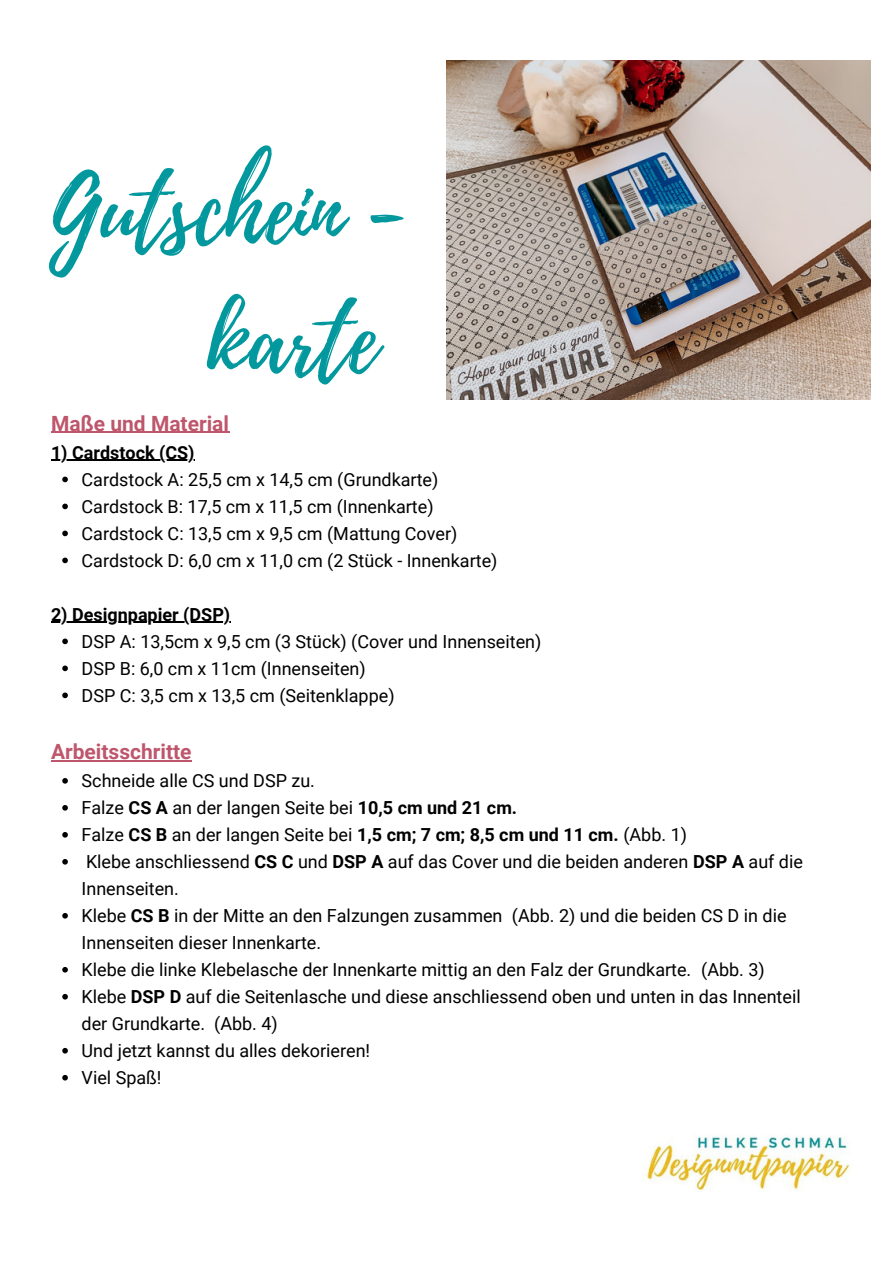
<style>
.page{position:relative;width:893px;height:1264px;background:#fff}
.page>*{position:absolute;margin:0;border:0;box-sizing:border-box;transform-origin:0 0}
.t1{font:92.4px/129.3px "Playlist Script";color:#03989e;text-align:right}
.t2{font:700 21px "Roboto";color:#be566c}
.t3{font:18px/27px "Roboto";color:#000}
.t4{font:700 18px "Roboto";color:#000}
.s1{font-weight:700}
</style>
<div class="page">
<img style="left:646px;top:1136px;width:204px;height:55px">
<img style="left:446px;top:60px;width:424px;height:340px">
<svg style="left:62px;top:476px;width:6px;height:6px"></svg>
<svg style="left:62px;top:503px;width:6px;height:6px"></svg>
<svg style="left:62px;top:530px;width:6px;height:6px"></svg>
<svg style="left:62px;top:557px;width:6px;height:6px"></svg>
<svg style="left:62px;top:638px;width:6px;height:6px"></svg>
<svg style="left:62px;top:665px;width:6px;height:6px"></svg>
<svg style="left:62px;top:692px;width:6px;height:6px"></svg>
<svg style="left:62px;top:778px;width:6px;height:5px"></svg>
<svg style="left:62px;top:805px;width:6px;height:5px"></svg>
<svg style="left:62px;top:832px;width:6px;height:5px"></svg>
<svg style="left:62px;top:859px;width:6px;height:5px"></svg>
<svg style="left:62px;top:913px;width:6px;height:5px"></svg>
<svg style="left:62px;top:967px;width:6px;height:5px"></svg>
<svg style="left:62px;top:994px;width:6px;height:5px"></svg>
<svg style="left:62px;top:1048px;width:6px;height:5px"></svg>
<svg style="left:62px;top:1074px;width:6px;height:6px"></svg>
<hr style="left:51px;top:431px;width:178px;height:2px;background:#be566c">
<hr style="left:51px;top:460px;width:144px;height:1px;background:#000">
<hr style="left:51px;top:621px;width:179px;height:2px;background:#000">
<hr style="left:51px;top:760px;width:140px;height:1px;background:#be566c">
<h1 class="t1" style="left:49px;top:150px;width:356px">Gutschein - karte</h1>
<p class="t2" style="left:51px;top:411px;width:179px">Maße und Material</p>
<p class="t4" style="left:51px;top:442px;width:145px">1) Cardstock (CS)</p>
<p class="t3" style="left:82px;top:466px;width:417px">Cardstock A: 25,5 cm x 14,5 cm (Grundkarte)<br>Cardstock B: 17,5 cm x 11,5 cm (Innenkarte)<br>Cardstock C: 13,5 cm x 9,5 cm (Mattung Cover)<br>Cardstock D: 6,0 cm x 11,0 cm (2 Stück - Innenkarte)</p>
<p class="t4" style="left:51px;top:604px;width:181px">2) Designpapier (DSP)</p>
<p class="t3" style="left:82px;top:628px;width:461px">DSP A: 13,5cm x 9,5 cm (3 Stück) (Cover und Innenseiten)<br>DSP B: 6,0 cm x 11cm (Innenseiten)<br>DSP C: 3,5 cm x 13,5 cm (Seitenklappe)</p>
<p class="t2" style="left:51px;top:739px;width:142px">Arbeitsschritte</p>
<p class="t3" style="left:82px;top:767px;width:722px">Schneide alle CS und DSP zu.<br>Falze <span class="s1">CS A</span> an der langen Seite bei <span class="s1">10,5 cm und 21 cm.<br></span>Falze <span class="s1">CS B</span> an der langen Seite bei <span class="s1">1,5 cm; 7 cm; 8,5 cm und 11 cm.</span> (Abb. 1)<br>Klebe anschliessend <span class="s1">CS C</span> und <span class="s1">DSP A</span> auf das Cover und die beiden anderen <span class="s1">DSP A</span> auf die Innenseiten.<br>Klebe <span class="s1">CS B</span> in der Mitte an den Falzungen zusammen (Abb. 2) und die beiden CS D in die Innenseiten dieser Innenkarte.<br>Klebe die linke Klebelasche der Innenkarte mittig an den Falz der Grundkarte. (Abb. 3)<br>Klebe <span class="s1">DSP D</span> auf die Seitenlasche und diese anschliessend oben und unten in das Innenteil der Grundkarte. (Abb. 4)<br>Und jetzt kannst du alles dekorieren!<br>Viel Spaß!</p>
</div>
